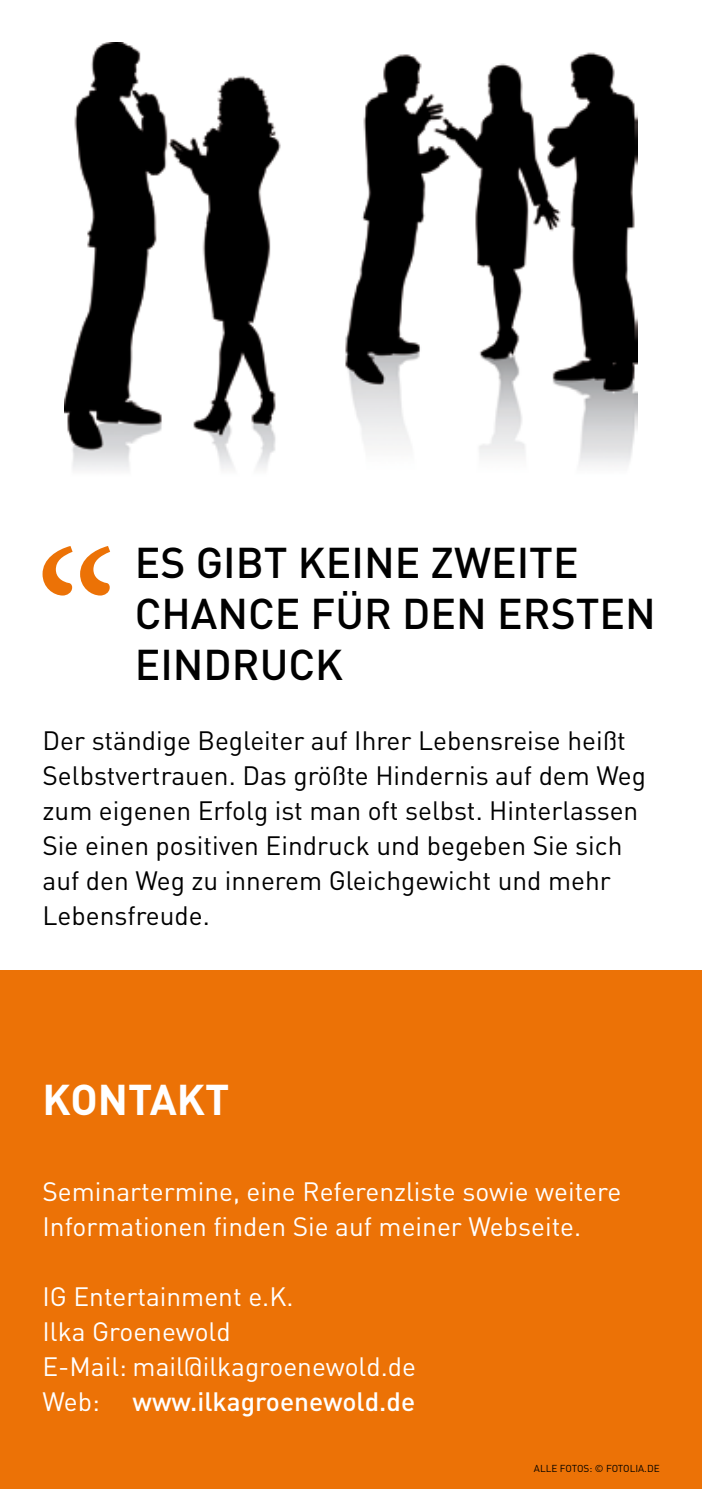
<style>
.page{position:relative;width:702px;height:1489px;background:#fff}
.page>*{position:absolute;margin:0;border:0;box-sizing:border-box;transform-origin:0 0}
.t1{font:500 42.5px "DIN";color:#000}
.t2{font:700 42.5px "DIN";color:#fff}
.t3{font:26.25px/35px "DIN";color:#000}
.t4{font:26.25px/35px "DIN";color:#fff}
.t5{font:10px "DIN";color:#000}
.s1{font-weight:500}
</style>
<div class="page">
<div style="left:0;top:970px;width:702px;height:518px;background:#ec7206"></div>
<svg style="left:43px;top:546px;width:67px;height:49px"></svg>
<img style="left:64px;top:43px;width:573px;height:427px">
<h1 class="t1" style="left:135px;top:535px;width:188px">ESGIBT KEINE</h1>
<h1 class="t1" style="left:430px;top:535px;width:143px">ZWEITE</h1>
<h1 class="t1" style="left:135px;top:586px;width:294px">CHANCE FÜR DEN</h1>
<h1 class="t1" style="left:497px;top:586px;width:26px">ERS</h1>
<h1 class="t1" style="left:575px;top:586px;width:50px">TEN</h1>
<h1 class="t1" style="left:135px;top:637px;width:26px">EINDRU</h1>
<h1 class="t1" style="left:288px;top:637px;width:52px">CK</h1>
<p class="t3" style="left:43px;top:722px;width:605px">Der ständige Begleiter auf Ihrer Lebensreise heißt Selbstvertrauen. Das größte Hindernis auf dem Weg zum eigenen Erfolg ist man oft selbst. Hinterlassen Sie einen positiven Eindruck und begeben Sie sich auf den Weg zu innerem Gleichgewicht und mehr Lebensfreude.</p>
<h1 class="t2" style="left:43px;top:1071px;width:55px">KONTAKT</h1>
<p class="t4" style="left:43px;top:1173px;width:580px">Seminartermine, eine Referenzliste sowie weitere<br>Informationen finden Sie auf meiner Webseite.</p>
<p class="t4" style="left:43px;top:1278px;width:375px">IG Entertainment e.K.<br>Ilka Groenewold<br>E-Mail: mail@ilkagroenewold.de<br>Web: <span class="s1">www.ilkagroenewold.de</span></p>
<p class="t5" style="left:534px;top:1461px;width:13px">Alle</p>
<p class="t5" style="left:560px;top:1461px;width:13px">Fotos</p>
<p class="t5" style="left:589px;top:1461px;width:23px">: © fotolia</p>
<p class="t5" style="left:644px;top:1461px;width:10px">.de</p>
</div>
